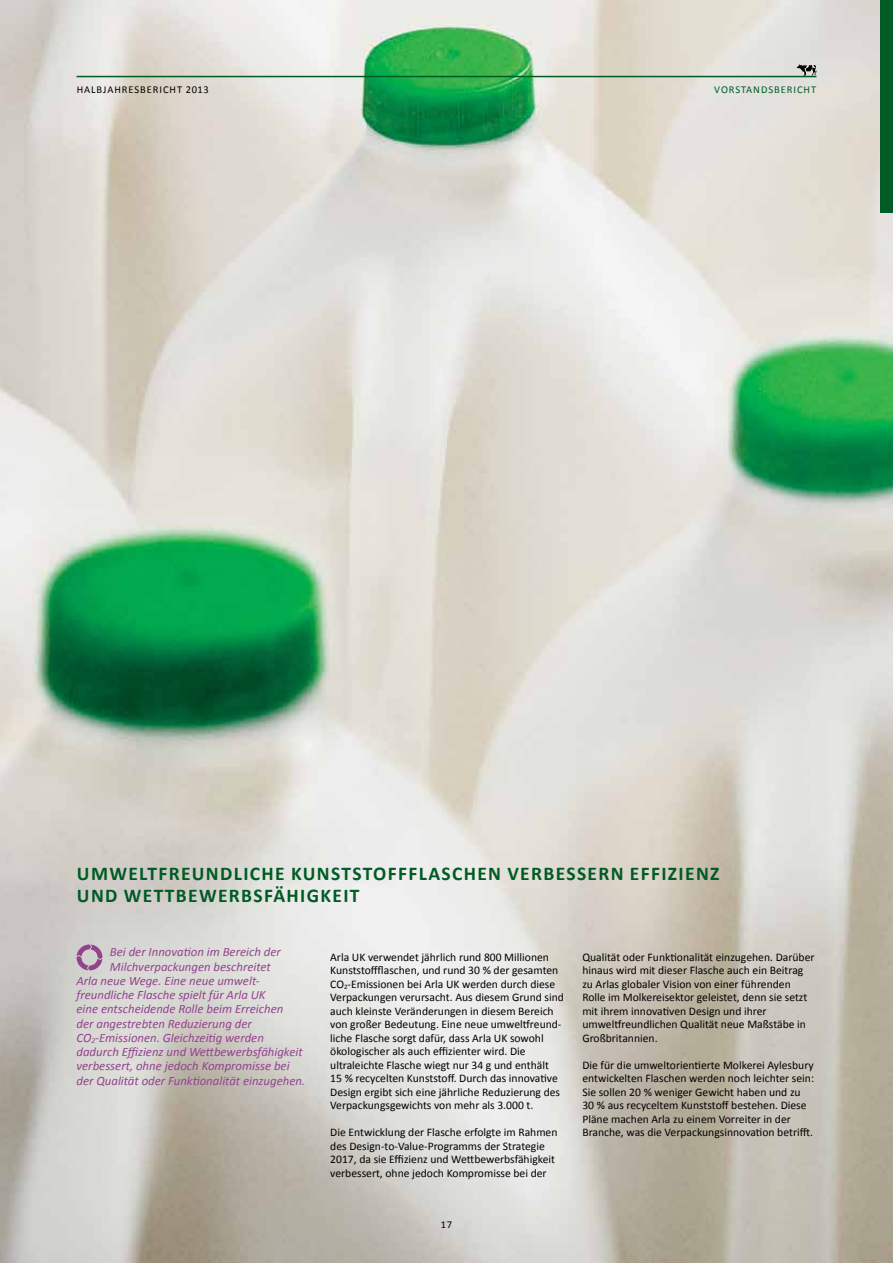
<style>
.page{position:relative;width:893px;height:1263px;background:#fff}
.page>*{position:absolute;margin:0;border:0;box-sizing:border-box;transform-origin:0 0}
.t1{font:700 19.5px/22.5px "Calibri";letter-spacing:.07em;color:#005b24}
.t2{font:italic 12.75px "Calibri";color:#93428e}
.t3{font:11.7px/13.5px "Calibri";color:#000}
.t4{font:10.5px "Calibri";letter-spacing:.09em;color:#000}
.t5{font:10.5px "Calibri";letter-spacing:.09em;color:#005b24}
.s1{font-size:6.75px}
</style>
<div class="page">
<img style="left:0;top:0;width:893px;height:1263px">
<div style="left:880px;top:0;width:13px;height:213px;background:#005b24"></div>
<svg style="left:797px;top:64px;width:19px;height:12px"></svg>
<hr style="left:77px;top:76px;width:739px;height:1px;background:#005b24">
<svg style="left:77px;top:944px;width:25px;height:26px"></svg>
<p class="t4" style="left:77px;top:83px;width:133px">HALBJAHRESBERICHT 2013</p>
<p class="t5" style="left:714px;top:83px;width:103px">VORSTANDSBERICHT</p>
<h1 class="t1" style="left:77px;top:862px;width:644px">UMWELTFREUNDLICHE KUNSTSTOFFFLASCHEN VERBESSERN EFFIZIENZ<br>UND WETTBEWERBSFÄHIGKEIT</h1>
<p class="t2" style="left:110px;top:943px;width:172px">Bei der Innovation im Bereich der</p>
<p class="t2" style="left:110px;top:958px;width:162px">Milchverpackungen beschreitet</p>
<p class="t2" style="left:77px;top:972px;width:185px">Arla neue Wege. Eine neue umwelt-</p>
<p class="t2" style="left:77px;top:986px;width:191px">freundliche Flasche spielt für Arla UK</p>
<p class="t2" style="left:77px;top:1000px;width:208px">eine entscheidende Rolle beim Erreichen</p>
<p class="t2" style="left:77px;top:1015px;width:177px">der angestrebten Reduzierung der</p>
<p class="t2" style="left:77px;top:1029px;width:189px">CO<sub>2</sub>-Emissionen. Gleichzeitig werden</p>
<p class="t2" style="left:77px;top:1043px;width:228px">dadurch Effizienz und Wettbewerbsfähigkeit</p>
<p class="t2" style="left:77px;top:1057px;width:215px">verbessert, ohne jedoch Kompromisse bei</p>
<p class="t2" style="left:77px;top:1072px;width:230px">der Qualität oder Funktionalität einzugehen.</p>
<p class="t3" style="left:330px;top:950px;width:235px">Arla UK verwendet jährlich rund 800 Millionen Kunststoffflaschen, und rund 30 % der gesamten CO<span class="s1">2</span>-Emissionen bei Arla UK werden durch diese Verpackungen verursacht. Aus diesem Grund sind auch kleinste Veränderungen in diesem Bereich von großer Bedeutung. Eine neue umweltfreund&shy;liche Flasche sorgt dafür, dass Arla UK sowohl ökologischer als auch effizienter wird. Die ultraleichte Flasche wiegt nur 34 g und enthält<br>15 % recycelten Kunststoff. Durch das innovative Design ergibt sich eine jährliche Reduzierung des Verpackungsgewichts von mehr als 3.000 t.</p>
<p class="t3" style="left:330px;top:1125px;width:229px">Die Entwicklung der Flasche erfolgte im Rahmen des Design-to-Value-Programms der Strategie 2017, da sie Effizienz und Wettbewerbsfähigkeit verbessert, ohne jedoch Kompromisse bei der</p>
<p class="t4" style="left:441px;top:1218px;width:13px">17</p>
<p class="t3" style="left:582px;top:950px;width:234px">Qualität oder Funktionalität einzugehen. Darüber hinaus wird mit dieser Flasche auch ein Beitrag zu Arlas globaler Vision von einer führenden Rolle im Molkereisektor geleistet, denn sie setzt mit ihrem innovativen Design und ihrer umweltfreundlichen Qualität neue Maßstäbe in Großbritannien.</p>
<p class="t3" style="left:582px;top:1058px;width:233px">Die für die umweltorientierte Molkerei Aylesbury entwickelten Flaschen werden noch leichter sein:<br>Sie sollen 20 % weniger Gewicht haben und zu 30 % aus recyceltem Kunststoff bestehen. Diese Pläne machen Arla zu einem Vorreiter in der Branche, was die Verpackungsinnovation betrifft.</p>
</div>
